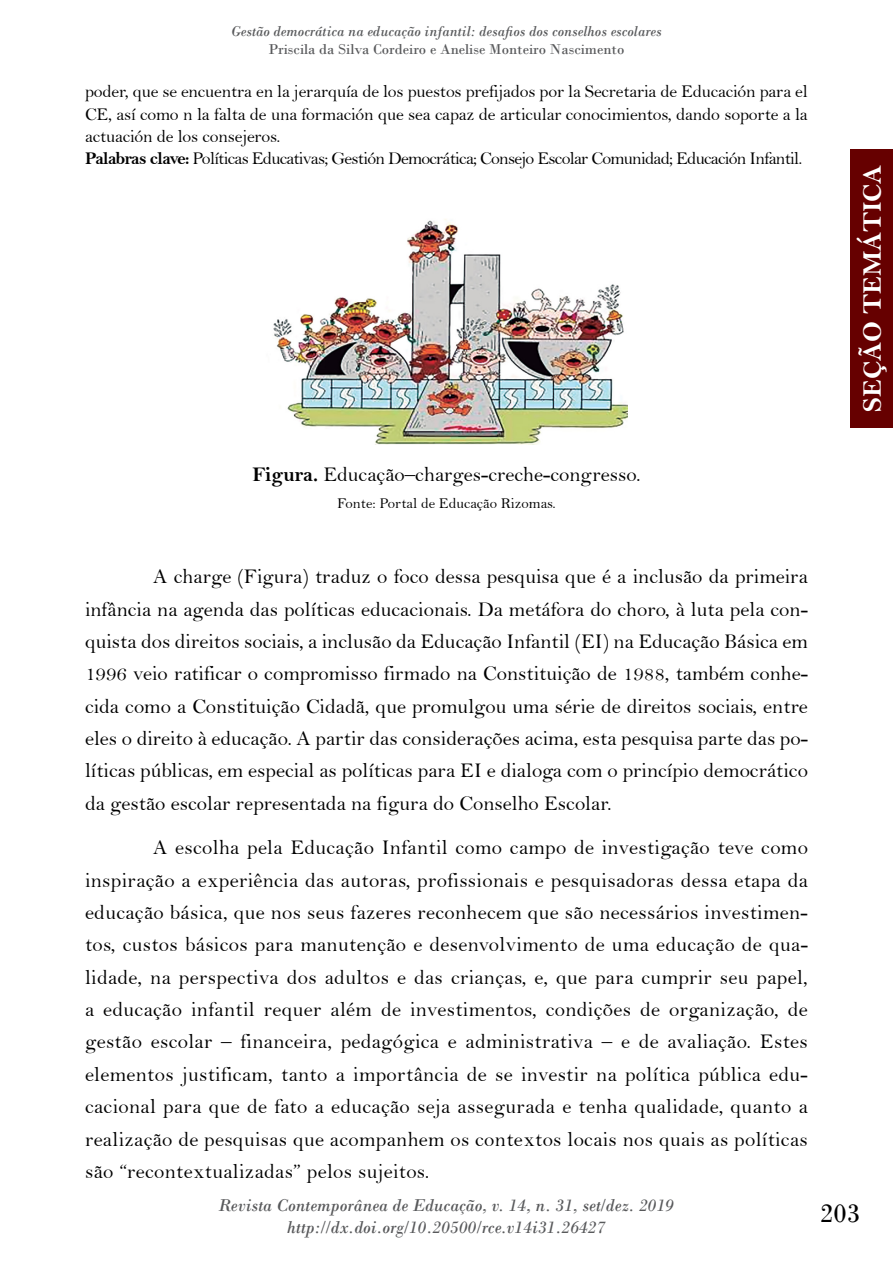
<style>
.page{position:relative;width:893px;height:1263px;background:#fff}
.page>*{position:absolute;margin:0;border:0;box-sizing:border-box;transform-origin:0 0}
.t1{font:27px "Bell MT Bold";color:#fff}
.t2{font:27px "Bodoni";color:#000}
.t3{font:21px/32.4px "Bell";color:#000;text-align:justify}
.t4{font:18px/22.5px "Bell";letter-spacing:-.01em;color:#000}
.t5{font:italic 18px/21.6px "Bodoni";color:#58595b;text-align:center}
.t6{font:italic 15px "Bodoni";color:#58595b}
.t7{font:15px "Bodoni";color:#58595b}
.t8{font:15px "Bell";color:#000}
.s1{font-family:"Bell MT Bold"}
</style>
<div class="page">
<div style="left:850px;top:149px;width:43px;height:278px;background:#600"></div>
<img style="left:273px;top:219px;width:354px;height:225px">
<p class="t6" style="left:231px;top:22px;width:432px">Gestão democrática na educação infantil: desafios dos conselhos escolares</p>
<p class="t7" style="left:268px;top:40px;width:358px">Priscila da Silva Cordeiro e Anelise Monteiro Nascimento</p>
<p class="t4" style="left:85px;top:80px;width:724px">poder, que se encuentra en la jerarquía de los puestos prefijados por la Secretaria de Educación para el CE, así como n la falta de una formación que sea capaz de articular conocimientos, dando soporte a la actuación de los consejeros.<br><span class="s1">Palabras clave:</span> Políticas Educativas; Gestión Democrática; Consejo Escolar Comunidad; Educación Infantil.</p>
<p class="t3" style="left:252px;top:458px;width:390px"><span class="s1">Figura.</span> Educação–charges-creche-congresso.</p>
<p class="t8" style="left:337px;top:495px;width:220px">Fonte: Portal de Educação Rizomas.</p>
<p class="t1" style="left:856px;top:412px;width:248px;rotate:-90deg">SEÇÃO TEMÁTICA</p>
<p class="t3" style="left:85px;top:560px;width:724px;text-indent:68px">A charge (Figura) traduz o foco dessa pesquisa que é a inclusão da primeira infância na agenda das políticas educacionais. Da metáfora do choro, à luta pela con&shy;quista dos direitos sociais, a inclusão da Educação Infantil (EI) na Educação Básica em 1996 veio ratificar o compromisso firmado na Constituição de 1988, também conhe&shy;cida como a Constituição Cidadã, que promulgou uma série de direitos sociais, entre eles o direito à educação. A partir das considerações acima, esta pesquisa parte das po&shy;líticas públicas, em especial as políticas para EI e dialoga com o princípio democrático da gestão escolar representada na figura do Conselho Escolar.</p>
<p class="t3" style="left:85px;top:831px;width:724px;text-indent:68px">A escolha pela Educação Infantil como campo de investigação teve como inspiração a experiência das autoras, profissionais e pesquisadoras dessa etapa da educação básica, que nos seus fazeres reconhecem que são necessários investimen&shy;tos, custos básicos para manutenção e desenvolvimento de uma educação de qua&shy;lidade, na perspectiva dos adultos e das crianças, e, que para cumprir seu papel, a educação infantil requer além de investimentos, condições de organização, de gestão escolar – financeira, pedagógica e administrativa – e de avaliação. Estes elementos justificam, tanto a importância de se investir na política pública edu&shy;cacional para que de fato a educação seja assegurada e tenha qualidade, quanto a realização de pesquisas que acompanhem os contextos locais nos quais as políticas são “recontextualizadas” pelos sujeitos.</p>
<p class="t5" style="left:219px;top:1194px;width:457px">Revista Contemporânea de Educação, v. 14, n. 31, set/dez. 2019 http://dx.doi.org/10.20500/rce.v14i31.26427</p>
<p class="t2" style="left:820px;top:1197px;width:41px">203</p>
</div>
